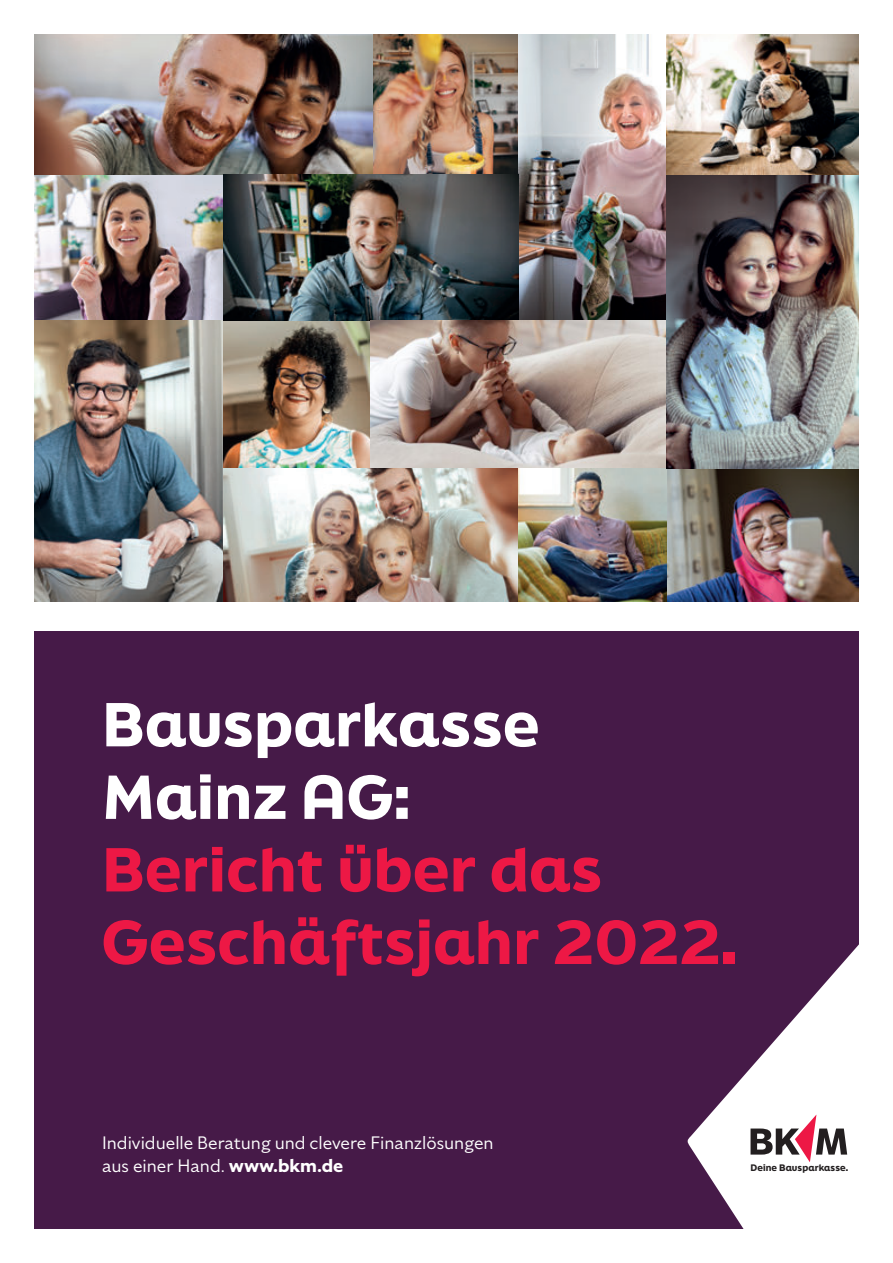
<style>
.page{position:relative;width:893px;height:1263px;background:#fff}
.page>*{position:absolute;margin:0;border:0;box-sizing:border-box;transform-origin:0 0}
.t1{font:900 58.5px/72.6px "Final Six";letter-spacing:.01em;color:#ed1845}
.t2{font:900 58.5px/72.6px "Final Six";letter-spacing:.01em;color:#fff}
.t3{font:18px "Specter";color:#fff}
.t4{font:900 8.85px "Final Six";letter-spacing:.01em;color:#231f20}
.s1{font-weight:700}
</style>
<div class="page">
<div style="left:34px;top:631px;width:825px;height:598px;background:#461a48"></div>
<svg style="left:687px;top:944px;width:172px;height:285px;fill:#fff"></svg>
<svg style="left:750px;top:1115px;width:97px;height:47px;background:#bca6ab"></svg>
<img style="left:34px;top:174px;width:189px;height:428px">
<img style="left:373px;top:34px;width:146px;height:140px">
<img style="left:34px;top:34px;width:339px;height:140px">
<img style="left:223px;top:468px;width:636px;height:134px">
<img style="left:519px;top:34px;width:148px;height:287px">
<img style="left:223px;top:321px;width:148px;height:147px">
<img style="left:223px;top:174px;width:296px;height:147px">
<img style="left:371px;top:321px;width:296px;height:147px">
<img style="left:667px;top:35px;width:192px;height:433px">
<p class="t2" style="left:102px;top:687px;width:439px">Bausparkasse<br>Mainz AG:</p>
<p class="t1" style="left:102px;top:832px;width:637px">Bericht über das<br>Geschäftsjahr 2022.</p>
<p class="t3" style="left:102px;top:1131px;width:393px">Individuelle Beratung und clevere Finanzlösungen</p>
<p class="t3" style="left:102px;top:1153px;width:243px">aus einer Hand. <span class="s1">www.bkm.de</span></p>
<p class="t4" style="left:750px;top:1161px;width:99px">Deine Bausparkasse.</p>
</div>
